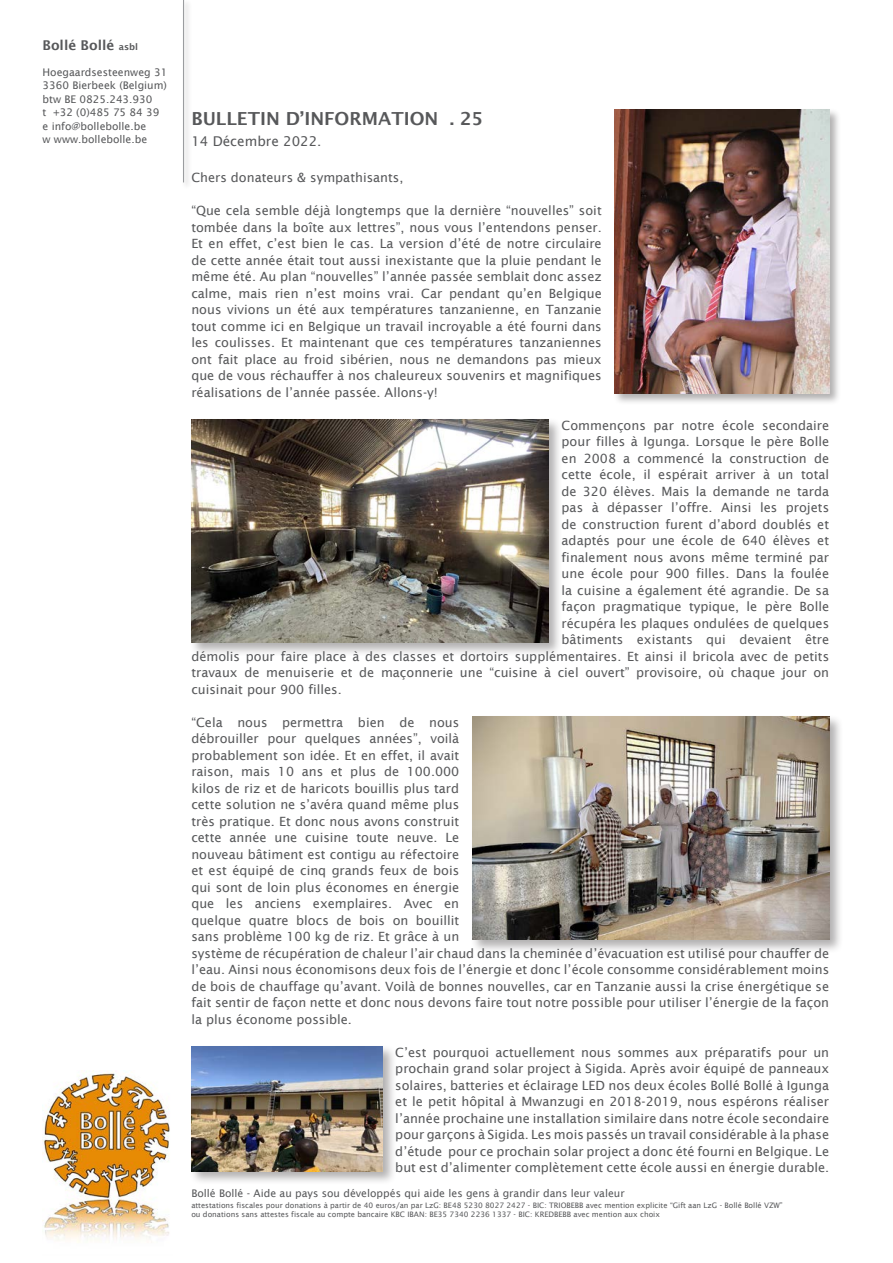
<style>
.page{position:relative;width:893px;height:1263px;background:#fff}
.page>*{position:absolute;margin:0;border:0;box-sizing:border-box;transform-origin:0 0}
.t1{font:600 18px "Lucida Sans";color:#57585a}
.t2{font:13.5px "Lucida Sans";color:#57585a}
.t3{font:600 13.5px "Lucida Sans";color:#57585a}
.t4{font:12.75px/16.5px "Lucida Sans";color:#57585a;text-align:justify}
.t5{font:10.5px/13.5px "Lucida Sans";color:#57585a}
.t6{font:7.5px "Lucida Sans";color:#57585a}
.s1{font-size:9px}
</style>
<div class="page">
<img style="left:43px;top:1070px;width:127px;height:173px">
<div style="left:181px;top:0;width:11px;height:189px;background:#f4f4f4"></div>
<hr style="left:183px;top:0;width:1px;height:182px;background:#939598">
<div style="left:613px;top:108px;width:228px;height:298px;background:#231f20;opacity:.35"></div>
<img style="left:614px;top:110px;width:215px;height:284px">
<div style="left:189px;top:417px;width:374px;height:240px;background:#231f20;opacity:.35"></div>
<img style="left:192px;top:419px;width:357px;height:224px">
<div style="left:470px;top:714px;width:373px;height:240px;background:#231f20;opacity:.35"></div>
<img style="left:472px;top:716px;width:357px;height:224px">
<div style="left:189px;top:1044px;width:208px;height:142px;background:#231f20;opacity:.35"></div>
<img style="left:191px;top:1046px;width:192px;height:125px">
<p class="t3" style="left:43px;top:37px;width:97px">Bollé Bollé <span class="s1">asbl</span></p>
<p class="t5" style="left:43px;top:65px;width:126px">Hoegaardsesteenweg 31</p>
<p class="t5" style="left:43px;top:79px;width:126px">3360 Bierbeek (Belgium) btw BE 0825.243.930</p>
<p class="t5" style="left:43px;top:106px;width:118px">t +32 (0)485 75 84 39</p>
<p class="t5" style="left:43px;top:119px;width:105px">e info@bollebolle.be</p>
<p class="t5" style="left:43px;top:133px;width:106px">w www.bollebolle.be</p>
<p class="t1" style="left:191px;top:108px;width:293px">BULLETIN D’INFORMATION . 25</p>
<p class="t2" style="left:191px;top:134px;width:132px">14 Décembre 2022.</p>
<p class="t4" style="left:191px;top:169px;width:214px">Chers donateurs &amp; sympathisants,</p>
<p class="t4" style="left:191px;top:202px;width:412px">“Que cela semble déjà longtemps que la dernière “nouvelles” soit tombée dans la boîte aux lettres”, nous vous l’entendons penser.<br>Et en effet, c’est bien le cas. La version d’été de notre circulaire de cette année était tout aussi inexistante que la pluie pendant le même été. Au plan “nouvelles” l’année passée semblait donc assez calme, mais rien n’est moins vrai. Car pendant qu’en Belgique nous vivions un été aux températures tanzanienne, en Tanzanie tout comme ici en Belgique un travail incroyable a été fourni dans les coulisses. Et maintenant que ces températures tanzaniennes ont fait place au froid sibérien, nous ne demandons pas mieux que de vous réchauffer à nos chaleureux souvenirs et magnifiques réalisations de l’année passée. Allons-y!</p>
<p class="t4" style="left:562px;top:417px;width:269px">Commençons par notre école secondaire</p>
<p class="t4" style="left:562px;top:433px;width:269px">pour filles à Igunga. Lorsque le père Bolle</p>
<p class="t4" style="left:562px;top:450px;width:269px">en 2008 a commencé la construction de</p>
<p class="t4" style="left:562px;top:466px;width:269px">cette école, il espérait arriver à un total</p>
<p class="t4" style="left:562px;top:483px;width:269px">de 320 élèves. Mais la demande ne tarda</p>
<p class="t4" style="left:562px;top:499px;width:269px">pas à dépasser l’offre. Ainsi les projets</p>
<p class="t4" style="left:562px;top:516px;width:269px">de construction furent d’abord doublés et</p>
<p class="t4" style="left:562px;top:532px;width:269px">adaptés pour une école de 640 élèves et</p>
<p class="t4" style="left:562px;top:549px;width:269px">finalement nous avons même terminé par</p>
<p class="t4" style="left:562px;top:565px;width:269px">une école pour 900 filles. Dans la foulée</p>
<p class="t4" style="left:562px;top:582px;width:269px">la cuisine a également été agrandie. De sa</p>
<p class="t4" style="left:562px;top:598px;width:269px">façon pragmatique typique, le père Bolle</p>
<p class="t4" style="left:562px;top:615px;width:269px">récupéra les plaques ondulées de quelques</p>
<p class="t4" style="left:562px;top:631px;width:269px">bâtiments existants qui devaient être</p>
<p class="t4" style="left:191px;top:648px;width:639px">démolis pour faire place à des classes et dortoirs supplémentaires. Et ainsi il bricola avec de petits</p>
<p class="t4" style="left:191px;top:664px;width:639px">travaux de menuiserie et de maçonnerie une “cuisine à ciel ouvert” provisoire, où chaque jour on</p>
<p class="t4" style="left:191px;top:681px;width:152px">cuisinait pour 900 filles.</p>
<p class="t4" style="left:191px;top:714px;width:639px;text-align:left">“Cela nous permettra bien de nous<br>débrouiller pour quelques années”, voilà<br>probablement son idée. Et en effet, il avait<br>raison, mais 10 ans et plus de 100.000<br>kilos de riz et de haricots bouillis plus tard<br>cette solution ne s’avéra quand même plus<br>très pratique. Et donc nous avons construit<br>cette année une cuisine toute neuve. Le<br>nouveau bâtiment est contigu au réfectoire<br>et est équipé de cinq grands feux de bois<br>qui sont de loin plus économes en énergie<br>que les anciens exemplaires. Avec en<br>quelque quatre blocs de bois on bouillit<br>sans problème 100 kg de riz. Et grâce à un<br>système de récupération de chaleur l’air chaud dans la cheminée d’évacuation est utilisé pour chauffer de l’eau. Ainsi nous économisons deux fois de l’énergie et donc l’école consomme considérablement moins de bois de chauffage qu’avant. Voilà de bonnes nouvelles, car en Tanzanie aussi la crise énergétique se fait sentir de façon nette et donc nous devons faire tout notre possible pour utiliser l’énergie de la façon la plus économe possible.</p>
<p class="t4" style="left:395px;top:1044px;width:435px">C’est pourquoi actuellement nous sommes aux préparatifs pour un prochain grand solar project à Sigida. Après avoir équipé de panneaux solaires, batteries et éclairage LED nos deux écoles Bollé Bollé à Igunga et le petit hôpital à Mwanzugi en 2018-2019, nous espérons réaliser l’année prochaine une installation similaire dans notre école secondaire pour garçons à Sigida. Les mois passés un travail considérable à la phase d’étude pour ce prochain solar project a donc été fourni en Belgique. Le but est d’alimenter complètement cette école aussi en énergie durable.</p>
<p class="t5" style="left:191px;top:1186px;width:435px">Bollé Bollé - Aide au pays sou développés qui aide les gens à grandir dans leur valeur</p>
<p class="t6" style="left:191px;top:1201px;width:593px">attestations fiscales pour donations à partir de 40 euros/an par LzG: BE48 5230 8027 2427 - BIC: TRIOBEBB avec mention explicite “Gift aan LzG - Bollé Bollé VZW”</p>
<p class="t6" style="left:191px;top:1210px;width:470px">ou donations sans attestes fiscale au compte bancaire KBC IBAN: BE35 7340 2236 1337 - BIC: KREDBEBB avec mention aux choix</p>
</div>
